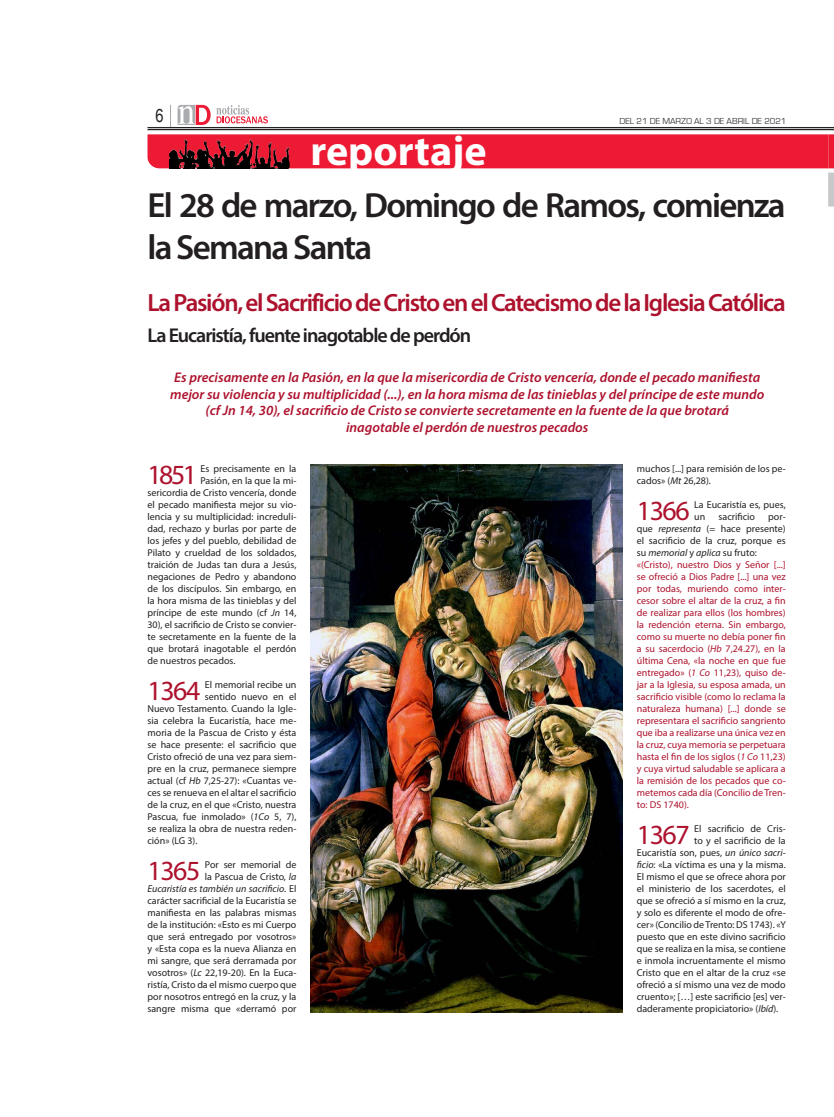
<style>
.page{position:relative;width:834px;height:1117px;background:#fff}
.page>*{position:absolute;margin:0;border:0;box-sizing:border-box;transform-origin:0 0}
.t1{font:700 42px "Myriad Pro";color:#fff}
.Párrafo_NODI{font:600 35px/42px "Myriad Pro";letter-spacing:-.05em;color:#231f20}
.Párrafo_NODI-2{font:27.8px "Myriad Pro";letter-spacing:-.05em;color:#ad122d}
.Párrafo_NODI-3{font:600 25px "Myriad Pro";letter-spacing:-.05em;color:#ad122d}
.Párrafo_NODI-4{font:600 20px "Myriad Pro";letter-spacing:-.05em;color:#231f20}
.t2{font:18px "Arial Narrow";color:#231f20}
.Párrafo_NODI-5{font:italic 600 14px/16.8px "Myriad Pro";color:#ad122d;text-align:center}
.Párrafo_NODI-6{font:10px/12px "Myriad Pro";color:#231f20}
.Párrafo_NODI-7{font:10px/12px "Myriad Pro";color:#ad122d;text-align:justify}
.t3{font:9px "Eurostile";color:#3e3e3f}
.s1{font-style:italic}
</style>
<div class="page">
<hr style="left:147px;top:127px;width:686px;height:1px;background:#231f20">
<hr style="left:147px;top:129px;width:686px;height:1px;background:#231f20">
<svg style="left:177px;top:105px;width:33px;height:20px"></svg>
<svg style="left:216px;top:105px;width:52px;height:18px"></svg>
<svg style="left:170px;top:105px;width:1px;height:22px"></svg>
<svg style="left:147px;top:134px;width:686px;height:73px"></svg>
<img style="left:310px;top:464px;width:312px;height:548px">
<p class="t2" style="left:155px;top:102px;width:10px">6</p>
<p class="t3" style="left:619px;top:116px;width:168px">DEL 21 DE MARZO AL 3 DE ABRIL DE 2021</p>
<p class="t1" style="left:310px;top:124px;width:178px">reportaje</p>
<p class="Párrafo_NODI" style="left:147px;top:183px;width:639px">El 28 de marzo, Domingo de Ramos, comienza la Semana Santa</p>
<p class="Párrafo_NODI-3" style="left:147px;top:287px;width:639px">La Pasión, el Sacrificio de Cristo en el Catecismo de la Iglesia Católica</p>
<p class="Párrafo_NODI-4" style="left:147px;top:323px;width:325px">La Eucaristía, fuente inagotable de perdón</p>
<p class="Párrafo_NODI-5" style="left:174px;top:368px;width:587px">Es precisamente en la Pasión, en la que la misericordia de Cristo vencería, donde el pecado manifiesta</p>
<p class="Párrafo_NODI-5" style="left:170px;top:385px;width:595px">mejor su violencia y su multiplicidad (...), en la hora misma de las tinieblas y del príncipe de este mundo (cf Jn 14, 30), el sacrificio de Cristo se convierte secretamente en la fuente de la que brotará</p>
<p class="Párrafo_NODI-5" style="left:346px;top:419px;width:244px">inagotable el perdón de nuestros pecados</p>
<p class="Párrafo_NODI-2" style="left:147px;top:457px;width:51px">1851</p>
<p class="Párrafo_NODI-6" style="left:200px;top:462px;width:97px">Es precisamente en la</p>
<p class="Párrafo_NODI-6" style="left:200px;top:474px;width:97px">Pasión, en la que la mi-</p>
<p class="Párrafo_NODI-6" style="left:147px;top:486px;width:150px">sericordia de Cristo vencería, donde</p>
<p class="Párrafo_NODI-6" style="left:147px;top:498px;width:150px">el pecado manifiesta mejor su vio-</p>
<p class="Párrafo_NODI-6" style="left:147px;top:510px;width:150px">lencia y su multiplicidad: increduli-</p>
<p class="Párrafo_NODI-6" style="left:147px;top:522px;width:150px">dad, rechazo y burlas por parte de</p>
<p class="Párrafo_NODI-6" style="left:147px;top:534px;width:150px">los jefes y del pueblo, debilidad de</p>
<p class="Párrafo_NODI-6" style="left:147px;top:546px;width:150px">Pilato y crueldad de los soldados,</p>
<p class="Párrafo_NODI-6" style="left:147px;top:558px;width:150px">traición de Judas tan dura a Jesús,</p>
<p class="Párrafo_NODI-6" style="left:147px;top:570px;width:150px">negaciones de Pedro y abandono</p>
<p class="Párrafo_NODI-6" style="left:147px;top:582px;width:150px">de los discípulos. Sin embargo, en</p>
<p class="Párrafo_NODI-6" style="left:147px;top:594px;width:150px">la hora misma de las tinieblas y del</p>
<p class="Párrafo_NODI-6" style="left:147px;top:606px;width:150px">príncipe de este mundo (cf <span class="s1">Jn</span> 14,</p>
<p class="Párrafo_NODI-6" style="left:147px;top:618px;width:150px">30), el sacrificio de Cristo se convier-</p>
<p class="Párrafo_NODI-6" style="left:147px;top:630px;width:150px">te secretamente en la fuente de la</p>
<p class="Párrafo_NODI-6" style="left:147px;top:642px;width:150px">que brotará inagotable el perdón</p>
<p class="Párrafo_NODI-6" style="left:147px;top:654px;width:89px">de nuestros pecados.</p>
<p class="Párrafo_NODI-2" style="left:147px;top:673px;width:54px">1364</p>
<p class="Párrafo_NODI-6" style="left:205px;top:678px;width:93px">El memorial recibe un</p>
<p class="Párrafo_NODI-6" style="left:205px;top:690px;width:93px">sentido nuevo en el</p>
<p class="Párrafo_NODI-6" style="left:147px;top:702px;width:150px">Nuevo Testamento. Cuando la Igle-</p>
<p class="Párrafo_NODI-6" style="left:147px;top:714px;width:150px">sia celebra la Eucaristía, hace me-</p>
<p class="Párrafo_NODI-6" style="left:147px;top:726px;width:150px">moria de la Pascua de Cristo y ésta</p>
<p class="Párrafo_NODI-6" style="left:147px;top:738px;width:150px">se hace presente: el sacrificio que</p>
<p class="Párrafo_NODI-6" style="left:147px;top:750px;width:150px">Cristo ofreció de una vez para siem-</p>
<p class="Párrafo_NODI-6" style="left:147px;top:762px;width:150px">pre en la cruz, permanece siempre</p>
<p class="Párrafo_NODI-6" style="left:147px;top:774px;width:150px">actual (cf <span class="s1">Hb</span> 7,25-27): «Cuantas ve-</p>
<p class="Párrafo_NODI-6" style="left:147px;top:786px;width:150px">ces se renueva en el altar el sacrificio</p>
<p class="Párrafo_NODI-6" style="left:147px;top:798px;width:150px">de la cruz, en el que «Cristo, nuestra</p>
<p class="Párrafo_NODI-6" style="left:147px;top:810px;width:150px">Pascua, fue inmolado» (<span class="s1">1Co</span> 5, 7),</p>
<p class="Párrafo_NODI-6" style="left:147px;top:822px;width:150px">se realiza la obra de nuestra reden-</p>
<p class="Párrafo_NODI-6" style="left:147px;top:834px;width:51px">ción» (LG 3).</p>
<p class="Párrafo_NODI-2" style="left:147px;top:853px;width:54px">1365</p>
<p class="Párrafo_NODI-6" style="left:147px;top:858px;width:150px;text-align:right">Por ser memorial de<br>la Pascua de Cristo, <span class="s1">la<br>Eucaristía es también un sacrificio</span>. El carácter sacrificial de la Eucaristía se manifiesta en las palabras mismas de la institución: «Esto es mi Cuerpo que será entregado por vosotros» y «Esta copa es la nueva Alianza en mi sangre, que será derramada por vosotros» (<span class="s1">Lc</span> 22,19-20). En la Euca&shy;ristía, Cristo da el mismo cuerpo que por nosotros entregó en la cruz, y la sangre misma que «derramó por</p>
<p class="Párrafo_NODI-6" style="left:636px;top:462px;width:150px">muchos [...] para remisión de los pe&shy;cados» (<span class="s1">Mt</span> 26,28).</p>
<p class="Párrafo_NODI-2" style="left:636px;top:494px;width:54px">1366</p>
<p class="Párrafo_NODI-6" style="left:694px;top:498px;width:93px">La Eucaristía es, pues, un</p>
<p class="Párrafo_NODI-6" style="left:718px;top:510px;width:38px">sacrificio</p>
<p class="Párrafo_NODI-6" style="left:636px;top:510px;width:150px;text-align:justify;text-indent:131px">por&shy;que <span class="s1">representa</span> (= hace presente) el sacrificio de la cruz, porque es su <span class="s1">memorial</span> y <span class="s1">aplica</span> su fruto:</p>
<p class="Párrafo_NODI-7" style="left:636px;top:558px;width:150px">«(Cristo), nuestro Dios y Señor [...] se ofreció a Dios Padre [...] una vez por todas, muriendo como inter&shy;cesor sobre el altar de la cruz, a fin de realizar para ellos (los hombres) la redención eterna. Sin embargo, como su muerte no debía poner fin a su sacerdocio (<span class="s1">Hb</span> 7,24.27), en la última Cena, «la noche en que fue entregado» (<span class="s1">1 Co</span> 11,23), quiso de&shy;jar a la Iglesia, su esposa amada, un sacrificio visible (como lo reclama la naturaleza humana) [...] donde se representara el sacrificio sangriento que iba a realizarse una única vez en la cruz, cuya memoria se perpetuara hasta el fin de los siglos (<span class="s1">1 Co</span> 11,23) y cuya virtud saludable se aplicara a la remisión de los pecados que co&shy;metemos cada día (Concilio de Tren&shy;to: DS 1740).</p>
<p class="Párrafo_NODI-2" style="left:636px;top:818px;width:54px">1367</p>
<p class="Párrafo_NODI-6" style="left:694px;top:822px;width:93px">El sacrificio de Cris-</p>
<p class="Párrafo_NODI-6" style="left:694px;top:834px;width:93px">to y el sacrificio de la</p>
<p class="Párrafo_NODI-6" style="left:636px;top:846px;width:150px">Eucaristía son, pues, <span class="s1">un único sacri-</span></p>
<p class="Párrafo_NODI-6" style="left:636px;top:858px;width:150px"><span class="s1">ficio</span>: «La víctima es una y la misma.</p>
<p class="Párrafo_NODI-6" style="left:636px;top:870px;width:150px">El mismo el que se ofrece ahora por</p>
<p class="Párrafo_NODI-6" style="left:636px;top:882px;width:150px">el ministerio de los sacerdotes, el</p>
<p class="Párrafo_NODI-6" style="left:636px;top:894px;width:150px">que se ofreció a sí mismo en la cruz,</p>
<p class="Párrafo_NODI-6" style="left:636px;top:906px;width:150px">y solo es diferente el modo de ofre-</p>
<p class="Párrafo_NODI-6" style="left:636px;top:918px;width:150px">cer» (Concilio de Trento: DS 1743). «Y</p>
<p class="Párrafo_NODI-6" style="left:636px;top:930px;width:150px">puesto que en este divino sacrificio</p>
<p class="Párrafo_NODI-6" style="left:636px;top:942px;width:150px">que se realiza en la misa, se contiene</p>
<p class="Párrafo_NODI-6" style="left:636px;top:954px;width:150px">e inmola incruentamente el mismo</p>
<p class="Párrafo_NODI-6" style="left:636px;top:966px;width:150px">Cristo que en el altar de la cruz «se</p>
<p class="Párrafo_NODI-6" style="left:636px;top:978px;width:150px">ofreció a sí mismo una vez de modo</p>
<p class="Párrafo_NODI-6" style="left:636px;top:990px;width:150px">cruento»; […] este sacrificio [es] ver-</p>
<p class="Párrafo_NODI-6" style="left:636px;top:1002px;width:143px">daderamente propiciatorio» (<span class="s1">Ibíd</span>).</p>
</div>
